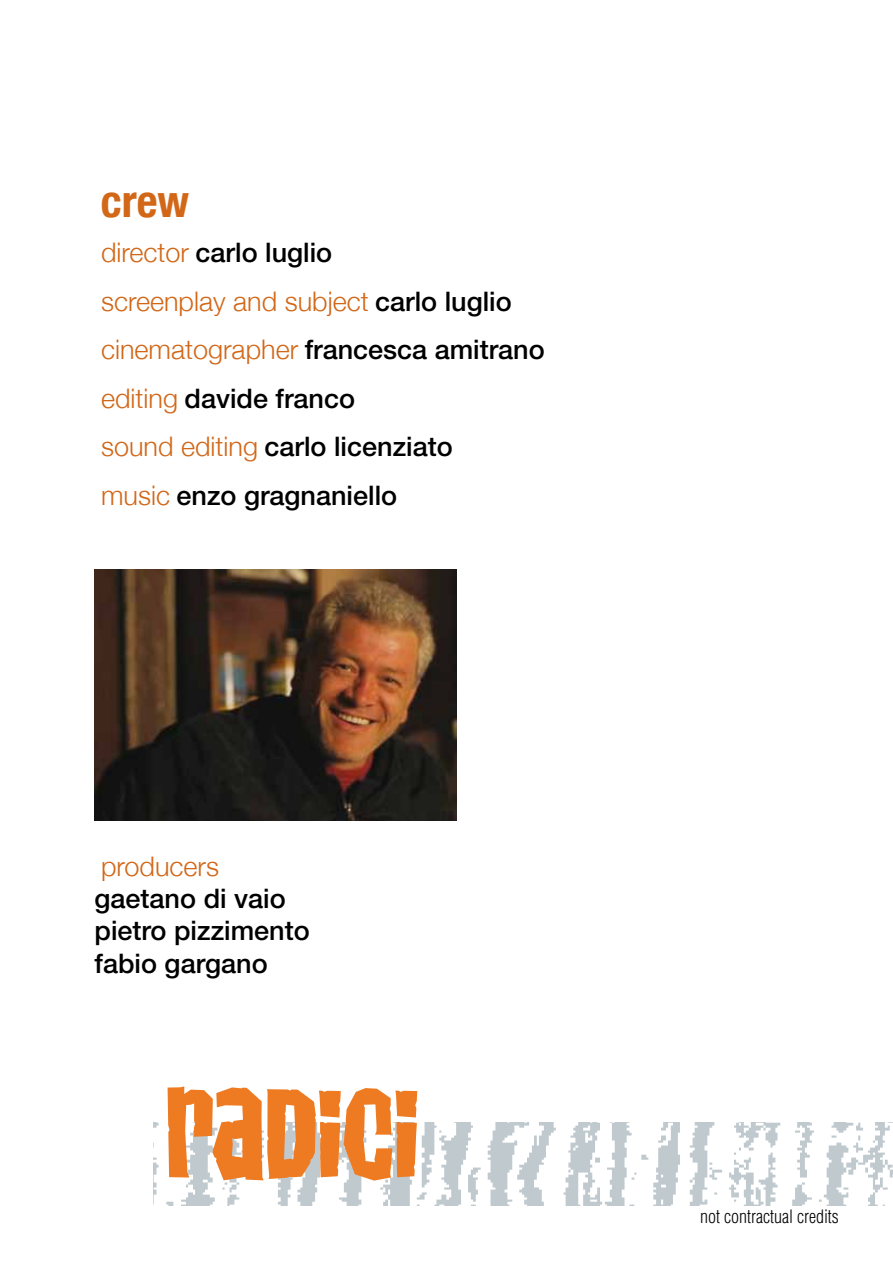
<style>
.page{position:relative;width:893px;height:1263px;background:#fff}
.page>*{position:absolute;margin:0;border:0;box-sizing:border-box;transform-origin:0 0}
.t1{font:700 condensed 45px "Helvetica Neue";color:#d26718}
.t2{font:500 27px/48.4px "Helvetica Neue";color:#000}
.t3{font:300 27px "Helvetica Neue";color:#d26718}
.t4{font:300 condensed 18px "Helvetica";color:#000}
.s1{font-weight:300;color:#d26718}
.s2{font-weight:500;color:#000}
</style>
<div class="page">
<img style="left:153px;top:1123px;width:740px;height:82px">
<svg style="left:168px;top:1086px;width:249px;height:94px"></svg>
<img style="left:95px;top:570px;width:361px;height:251px">
<h1 class="t1" style="left:101px;top:174px;width:90px">crew</h1>
<p class="t2" style="left:101px;top:228px;width:233px"><span class="s1">director</span> carlo luglio</p>
<p class="t3" style="left:101px;top:284px;width:412px">screenplay and subject <span class="s2">carlo luglio</span></p>
<p class="t2" style="left:101px;top:325px;width:445px"><span class="s1">cinematographer</span> francesca amitrano <span class="s1">editing</span> davide franco<br><span class="s1">sound editing</span> carlo licenziato<br><span class="s1">music</span> enzo gragnaniello</p>
<p class="t3" style="left:101px;top:849px;width:120px">producers</p>
<p class="t2" style="left:95px;top:882px;width:217px;line-height:32.4px">gaetano di vaio pietro pizzimento fabio gargano</p>
<p class="t4" style="left:700px;top:1205px;width:140px">not contractual credits</p>
</div>
